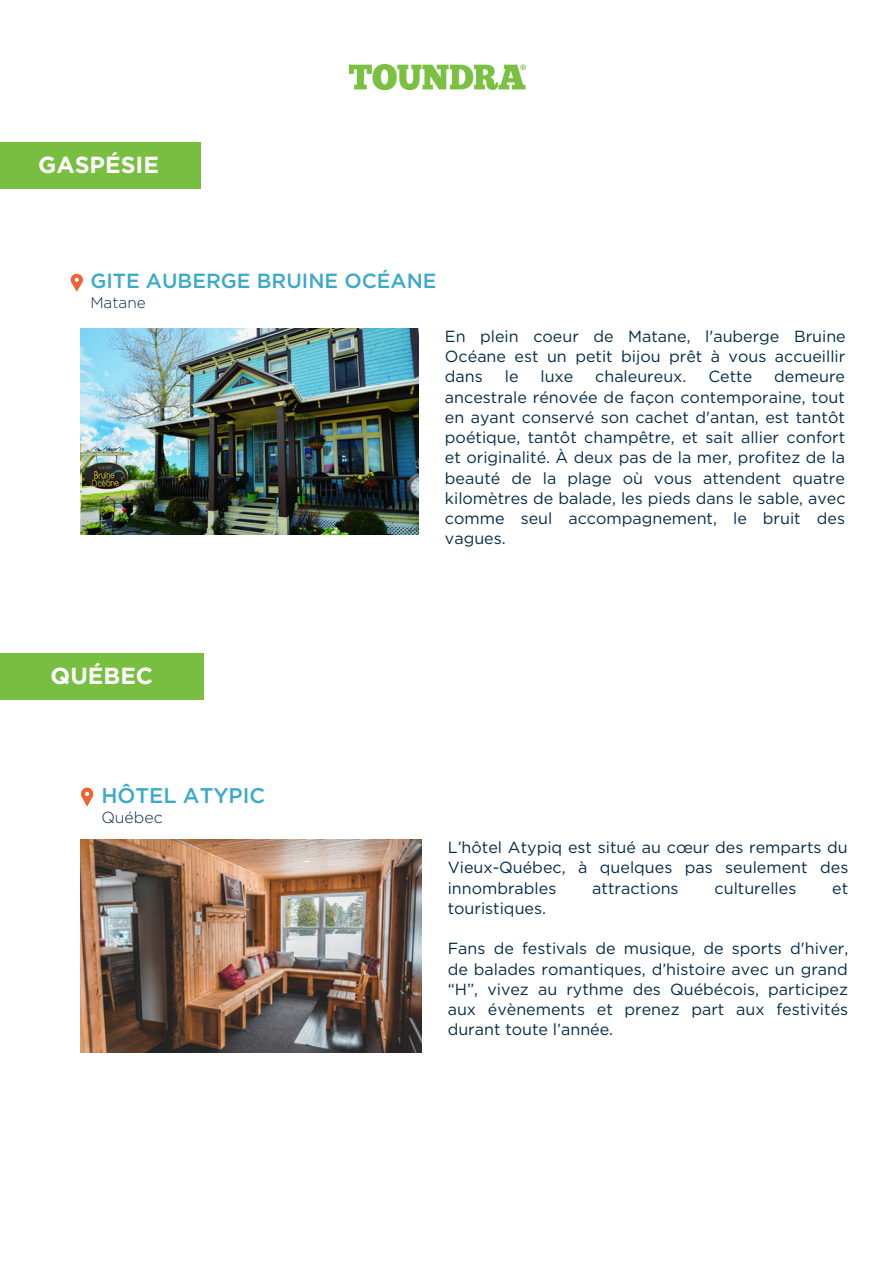
<style>
.page{position:relative;width:893px;height:1264px;background:#fff}
.page>*{position:absolute;margin:0;border:0;box-sizing:border-box;transform-origin:0 0}
.t1{font:700 23.25px "Gotham";color:#fff}
.t2{font:500 21.15px "Gotham";color:#3baac9}
.t3{font:500 20.4px "Gotham";color:#3baac9}
.t4{font:16.05px/20.2px "Gotham";color:#052c47;text-align:justify}
.t5{font:300 15.9px "Gotham";color:#052c47}
.t6{font:300 15.3px "Gotham";color:#052c47}
</style>
<div class="page">
<div style="left:0;top:654px;width:204px;height:46px;background:#78be41"></div>
<svg style="left:81px;top:787px;width:12px;height:19px"></svg>
<img style="left:81px;top:839px;width:340px;height:213px">
<div style="left:0;top:142px;width:200px;height:46px;background:#78be41"></div>
<svg style="left:71px;top:274px;width:12px;height:18px"></svg>
<img style="left:81px;top:328px;width:337px;height:207px">
<img style="left:349px;top:65px;width:177px;height:24px">
<h1 class="t1" style="left:38px;top:154px;width:122px">GASPÉSIE</h1>
<p class="t3" style="left:90px;top:272px;width:348px">GITE AUBERGE BRUINE OCÉANE</p>
<p class="t6" style="left:90px;top:295px;width:57px">Matane</p>
<p class="t4" style="left:445px;top:327px;width:402px">En plein coeur de Matane, l'auberge Bruine Océane est un petit bijou prêt à vous accueillir dans</p>
<p class="t4" style="left:445px;top:367px;width:402px;text-indent:329px">demeure ancestrale rénovée de façon contemporaine, tout en ayant conservé son cachet d'antan, est tantôt poétique, tantôt champêtre, et sait allier confort et originalité. À deux pas de la mer, profitez de la beauté de la plage où vous attendent quatre kilomètres de balade, les pieds dans le sable, avec comme seul accompagnement, le bruit des vagues.</p>
<p class="t4" style="left:504px;top:367px;width:15px">le</p>
<p class="t4" style="left:540px;top:367px;width:34px">luxe</p>
<p class="t4" style="left:595px;top:367px;width:93px">chaleureux.</p>
<p class="t4" style="left:708px;top:367px;width:45px">Cette</p>
<h1 class="t1" style="left:51px;top:665px;width:104px">QUÉBEC</h1>
<h2 class="t2" style="left:101px;top:785px;width:165px">HÔTEL ATYPIC</h2>
<p class="t5" style="left:101px;top:810px;width:63px">Québec</p>
<p class="t4" style="left:447px;top:838px;width:402px">L’hôtel Atypiq est situé au cœur des remparts du Vieux-Québec, à quelques pas seulement des innombrables</p>
<p class="t4" style="left:592px;top:878px;width:88px">attractions</p>
<p class="t4" style="left:714px;top:878px;width:83px">culturelles</p>
<p class="t4" style="left:832px;top:878px;width:18px">et</p>
<p class="t4" style="left:447px;top:899px;width:100px">touristiques.</p>
<p class="t4" style="left:447px;top:939px;width:402px">Fans de festivals de musique, de sports d'hiver, de balades romantiques, d’histoire avec un grand “H”, vivez au rythme des Québécois, participez aux évènements et prenez part aux festivités durant toute l’année.</p>
</div>
